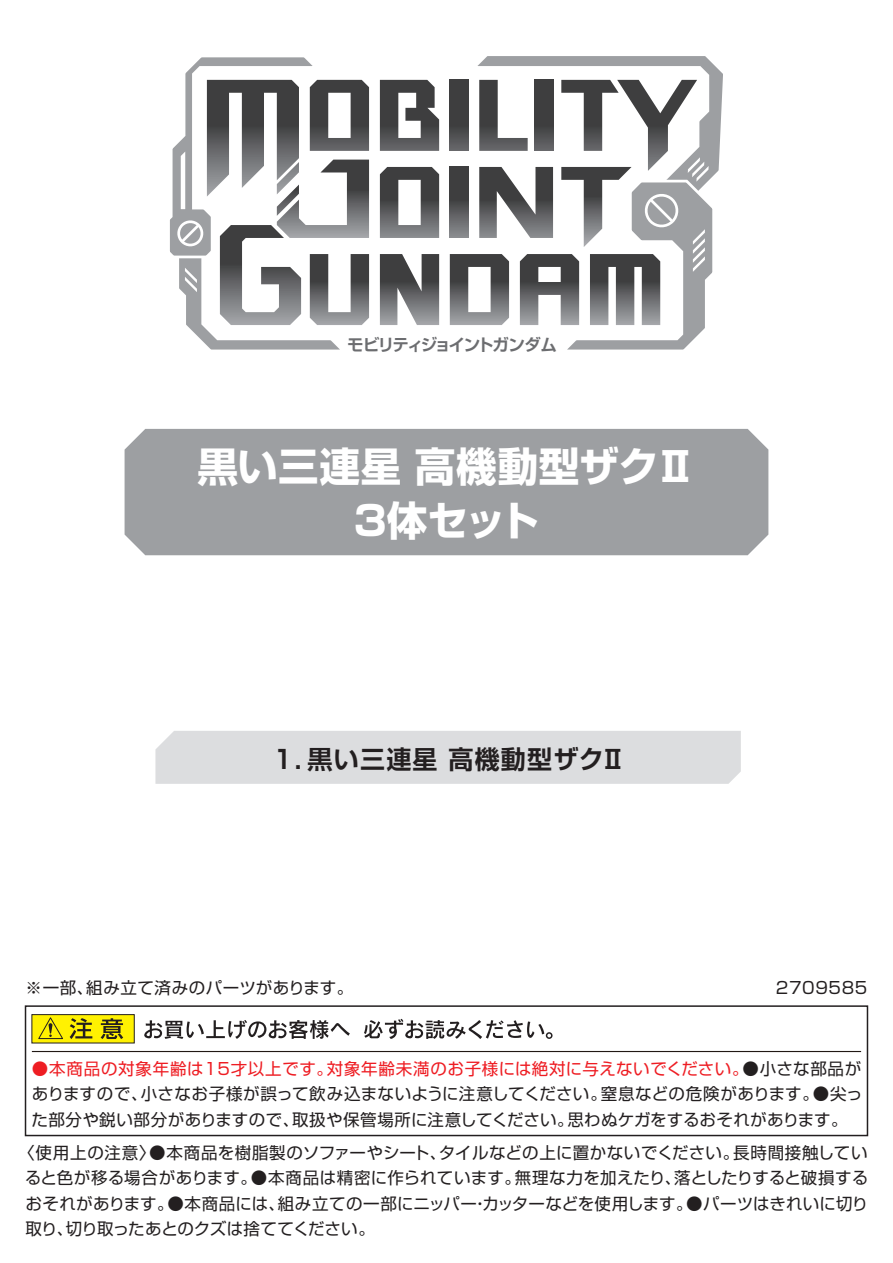
<style>
.page{position:relative;width:893px;height:1263px;background:#fff}
.page>*{position:absolute;margin:0;border:0;box-sizing:border-box;transform-origin:0 0}
.t1{font:700 40.5px/54px "Shin Go Pro";color:#fff;text-align:center}
.t2{font:700 25.5px "Shin Go Pro De";letter-spacing:.05em;color:#231f20}
.t3{font:16.5px/25.5px "Shin Go Pr 6";letter-spacing:.01em;color:#231f20;text-align:justify}
.t4{font:16.5px "Shin Go Pr 6";letter-spacing:.03em;color:#231f20}
.t5{font:700 16.5px "Shin Go Pro De";letter-spacing:-.105em;color:#6c6d70}
.t6{font:16.5px "Shin Go Pr 6";letter-spacing:.04em;color:#231f20}
.s1{color:#ee1d23}
</style>
<div class="page">
<div style="left:25px;top:1005px;width:843px;height:131px;background:#fff;border:2px solid #231f20"></div>
<svg style="left:144px;top:1020px;width:206px;height:19px"></svg>
<svg style="left:364px;top:1019px;width:189px;height:20px"></svg>
<hr style="left:32px;top:1051px;width:829px;height:1px;background:#211814">
<div style="left:32px;top:1014px;width:103px;height:29px;background:#fff101;border:1px solid #231f20"></div>
<svg style="left:38px;top:1017px;width:25px;height:23px"></svg>
<svg style="left:70px;top:1018px;width:22px;height:21px"></svg>
<svg style="left:101px;top:1018px;width:22px;height:21px"></svg>
<div style="left:125px;top:429px;width:643px;height:126px;background:#9d9fa2"></div>
<svg style="left:450px;top:56px;width:273px;height:294px"></svg>
<svg style="left:170px;top:57px;width:269px;height:293px"></svg>
<div style="left:155px;top:731px;width:586px;height:53px;background:#dcdddf"></div>
<p class="t5" style="left:347px;top:331px;width:212px">モビリティジョイントガンダム</p>
<h1 class="t1" style="left:197px;top:436px;width:500px">黒い三連星 高機動型ザクⅡ<br>3体セット</h1>
<h2 class="t2" style="left:274px;top:739px;width:353px">1．黒い三連星 高機動型ザクⅡ</h2>
<p class="t4" style="left:26px;top:974px;width:329px">※一部、組み立て済みのパーツがあります。</p>
<p class="t6" style="left:776px;top:974px;width:93px">2709585</p>
<p class="t3" style="left:32px;top:1055px;width:832px"><span class="s1">●本商品の対象年齢は15才以上です。対象年齢未満のお子様には絶対に与えないでください。</span>●小さな部品がありますので、小さなお子様が誤って飲み込まないように注意してください。窒息などの危険があります。●尖った部分や鋭い部分がありますので、取扱や保管場所に注意してください。思わぬケガをするおそれがあります。</p>
<p class="t3" style="left:25px;top:1138px;width:845px;text-indent:-7px">〈使用上の注意〉●本商品を樹脂製のソファーやシート、タイルなどの上に置かないでください。長時間接触していると色が移る場合があります。●本商品は精密に作られています。無理な力を加えたり、落としたりすると破損するおそれがあります。●本商品には、組み立ての一部にニッパー・カッターなどを使用します。●パーツはきれいに切り取り、切り取ったあとのクズは捨ててください。</p>
</div>
